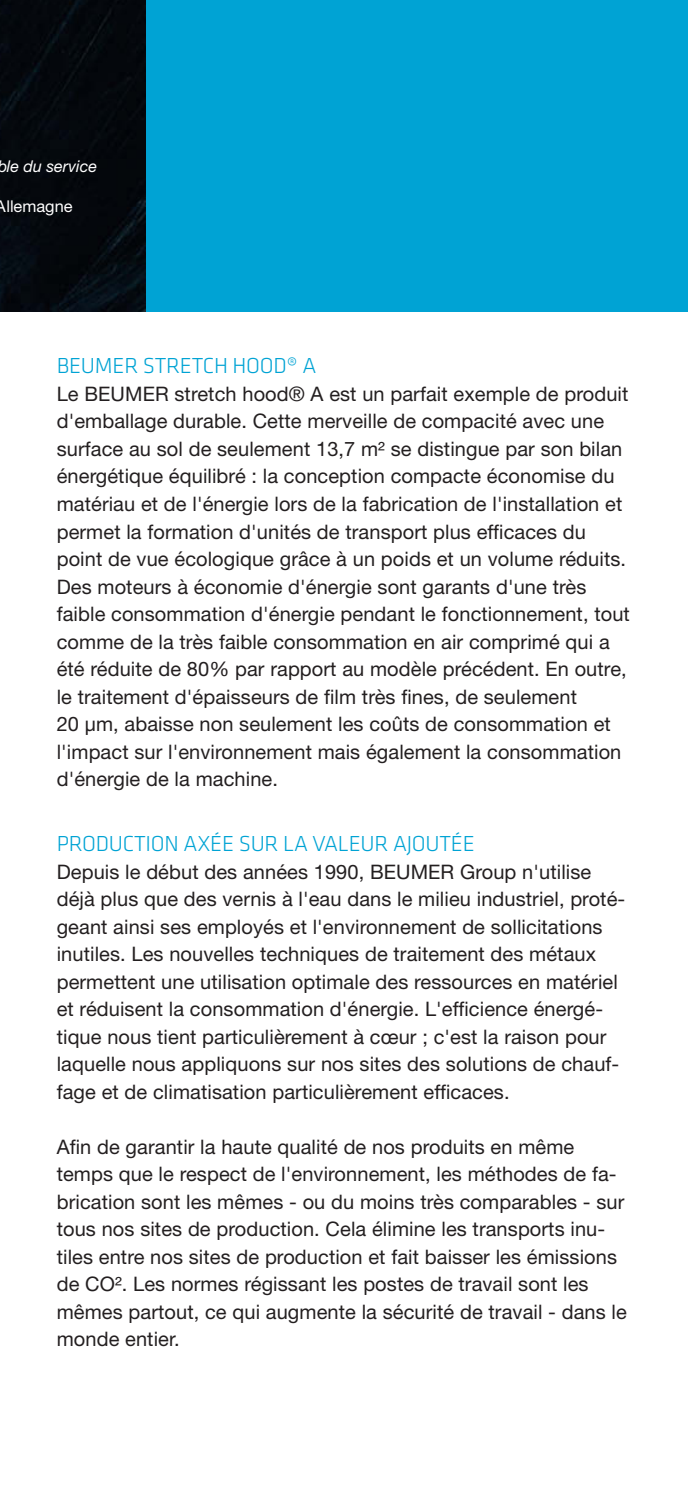
<style>
.page{position:relative;width:688px;height:1489px;background:#fff}
.page>*{position:absolute;margin:0;border:0;box-sizing:border-box;transform-origin:0 0}
.t1{font:300 22.5px "Tsddbk Klavika Basic";letter-spacing:-.01em;color:#00a3d4}
.t2{font:20px/27.5px "Xpqrgj Helvetica Neue LT Std";letter-spacing:.005em;color:#231f20}
.t3{font:italic 16.25px "Dqtktd Helvetica Neue LT Std";color:#fff}
.t4{font:16.25px "Xpqrgj Helvetica Neue LT Std";color:#fff}
</style>
<div class="page">
<div style="left:116px;top:0;width:571px;height:312px;background:#00a3d4"></div>
<img style="left:0;top:0;width:146px;height:312px">
<p class="t3" style="left:-3px;top:156px;width:101px">ble du service</p>
<p class="t4" style="left:-4px;top:196px;width:78px">Allemagne</p>
<p class="t1" style="left:57px;top:352px;width:261px">BEUMER STRETCH HOOD® A</p>
<p class="t2" style="left:57px;top:380px;width:574px">Le BEUMER stretch hood® A est un parfait exemple de produit d'emballage durable. Cette merveille de compacité avec une surface au sol de seulement 13,7 m² se distingue par son bilan énergétique équilibré : la conception compacte économise du matériau et de l'énergie lors de la fabrication de l'installation et permet la formation d'unités de transport plus efficaces du point de vue écologique grâce à un poids et un volume réduits.<br>Des moteurs à économie d'énergie sont garants d'une très faible consommation d'énergie pendant le fonctionnement, tout comme de la très faible consommation en air comprimé qui a été réduite de 80% par rapport au modèle précédent. En outre, le traitement d'épaisseurs de film très fines, de seulement<br>20 µm, abaisse non seulement les coûts de consommation et l'impact sur l'environnement mais également la consommation d'énergie de la machine.</p>
<p class="t1" style="left:57px;top:830px;width:419px">PRODUCTION AXÉE SUR LA VALEUR AJOUTÉE</p>
<p class="t2" style="left:57px;top:857px;width:570px">Depuis le début des années 1990, BEUMER Group n'utilise déjà plus que des vernis à l'eau dans le milieu industriel, proté&shy;geant ainsi ses employés et l'environnement de sollicitations inutiles. Les nouvelles techniques de traitement des métaux permettent une utilisation optimale des ressources en matériel et réduisent la consommation d'énergie. L'efficience énergé&shy;tique nous tient particulièrement à cœur ; c'est la raison pour laquelle nous appliquons sur nos sites des solutions de chauf&shy;fage et de climatisation particulièrement efficaces.</p>
<p class="t2" style="left:57px;top:1132px;width:571px">Afin de garantir la haute qualité de nos produits en même temps que le respect de l'environnement, les méthodes de fa&shy;brication sont les mêmes - ou du moins très comparables - sur tous nos sites de production. Cela élimine les transports inu&shy;tiles entre nos sites de production et fait baisser les émissions de CO². Les normes régissant les postes de travail sont les mêmes partout, ce qui augmente la sécurité de travail - dans le monde entier.</p>
</div>
